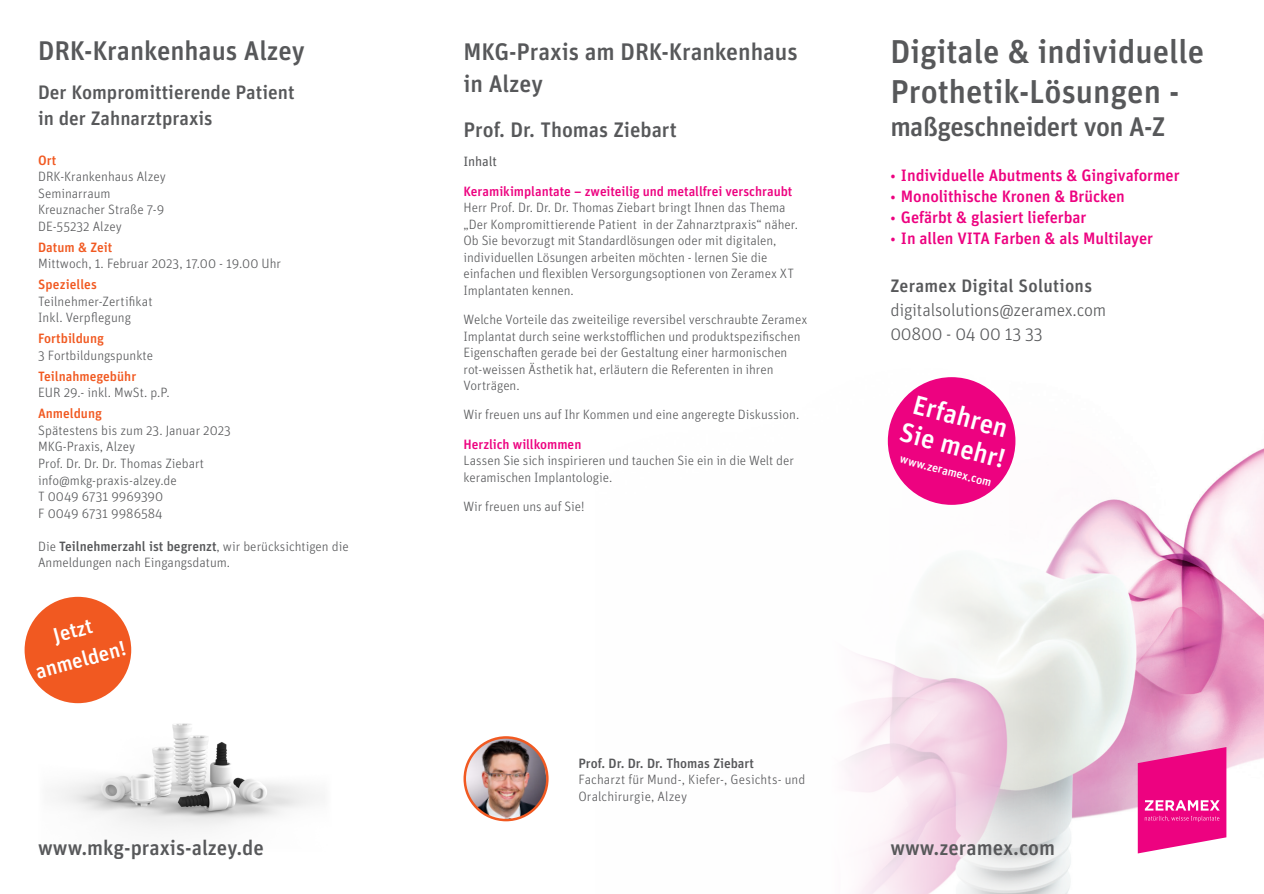
<style>
.page{position:relative;width:1264px;height:894px;background:#fff}
.page>*{position:absolute;margin:0;border:0;box-sizing:border-box;transform-origin:0 0}
.t1{font:500 33px "Unit Pro";color:#57585a}
.t2{font:500 27px "Unit Pro";letter-spacing:-.015em;color:#57585a}
.t3{font:500 27px "Unit Pro";color:#fff}
.t4{font:500 24px "Unit Pro";letter-spacing:-.005em;color:#57585a}
.t5{font:500 21px "Unit Pro";color:#57585a}
.t6{font:500 21px "Unit Pro";color:#fff}
.t7{font:500 19.5px "Unit Pro";color:#57585a}
.t8{font:300 18px "Unit Pro";letter-spacing:-.01em;color:#57585a}
.t9{font:500 18px "Unit Pro";letter-spacing:.015em;color:#57585a}
.t10{font:500 16.5px "Unit Pro";letter-spacing:-.005em;color:#ed0280}
.t11{font:300 13.5px/16.5px "Unit Pro";color:#57585a}
.t12{font:500 13.5px "Unit Pro";color:#f15921}
.t13{font:500 13.5px "Unit Pro";color:#57585a}
.t14{font:13.5px "Unit Pro";letter-spacing:-.01em;color:#57585a}
.t15{font:500 12px "Unit Pro";color:#fff}
.s1{font-weight:500;color:#f15921}
.s2{font-weight:500}
.s3{font-weight:500;color:#ed0280}
.s4{font-size:13.5px}
</style>
<div class="page">
<img style="left:465px;top:739px;width:82px;height:80px">
<div style="left:463px;top:735px;width:85px;height:85px;border:3px solid #f15921;border-radius:50%"></div>
<img style="left:34px;top:675px;width:286px;height:155px">
<div style="left:25px;top:596px;width:106px;height:106px;background:#f15921;border-radius:50%"></div>
<img style="left:845px;top:377px;width:418px;height:516px">
<svg style="left:1137px;top:746px;width:89px;height:107px;background:#ee3096"></svg>
<div style="left:887px;top:377px;width:128px;height:127px;background:#ed0280;border-radius:50%"></div>
<p class="t2" style="left:38px;top:31px;width:268px">DRK-Krankenhaus Alzey</p>
<p class="t7" style="left:38px;top:78px;width:258px">Der Kompromittierende Patient</p>
<p class="t7" style="left:38px;top:104px;width:176px">in der Zahnarztpraxis</p>
<p class="t12" style="left:38px;top:150px;width:20px">Ort</p>
<p class="t11" style="left:38px;top:168px;width:129px">DRK-Krankenhaus Alzey</p>
<p class="t11" style="left:38px;top:184px;width:74px">Seminarraum</p>
<p class="t11" style="left:38px;top:201px;width:128px">Kreuznacher Straße 7-9</p>
<p class="t11" style="left:38px;top:217px;width:85px">DE-55232 Alzey</p>
<p class="t11" style="left:38px;top:238px;width:244px"><span class="s1">Datum &amp; Zeit<br></span>Mittwoch, 1. Februar 2023, 17.00 - 19.00 Uhr</p>
<p class="t12" style="left:38px;top:275px;width:60px">Spezielles</p>
<p class="t11" style="left:38px;top:292px;width:116px">Teilnehmer-Zertifikat</p>
<p class="t11" style="left:38px;top:309px;width:94px">Inkl. Verpflegung</p>
<p class="t12" style="left:38px;top:329px;width:67px">Fortbildung</p>
<p class="t11" style="left:38px;top:346px;width:116px">3 Fortbildungspunkte</p>
<p class="t12" style="left:38px;top:366px;width:100px">Teilnahmegebühr</p>
<p class="t11" style="left:38px;top:384px;width:133px">EUR 29.- inkl. MwSt. p.P.</p>
<p class="t12" style="left:38px;top:404px;width:65px">Anmeldung</p>
<p class="t11" style="left:38px;top:421px;width:194px">Spätestens bis zum 23. Januar 2023</p>
<p class="t11" style="left:38px;top:438px;width:99px">MKG-Praxis, Alzey</p>
<p class="t11" style="left:38px;top:454px;width:167px">Prof. Dr. Dr. Dr. Thomas Ziebart</p>
<p class="t11" style="left:38px;top:471px;width:140px">info@mkg-praxis-alzey.de</p>
<p class="t11" style="left:38px;top:487px;width:127px">T 0049 6731 9969390<br>F 0049 6731 9986584</p>
<p class="t11" style="left:38px;top:537px;width:312px">Die <span class="s2">Teilnehmerzahl ist begrenzt</span>, wir berücksichtigen die</p>
<p class="t11" style="left:38px;top:553px;width:193px">Anmeldungen nach Eingangsdatum.</p>
<p class="t6" style="left:50px;top:620px;width:41px;rotate:-15deg">Jetzt</p>
<p class="t6" style="left:32px;top:656px;width:94px;rotate:-15deg">anmelden!</p>
<p class="t5" style="left:38px;top:832px;width:227px">www.mkg-praxis-alzey.de</p>
<p class="t4" style="left:463px;top:34px;width:336px">MKG-Praxis am DRK-Krankenhaus</p>
<p class="t4" style="left:463px;top:66px;width:81px">in Alzey</p>
<p class="t5" style="left:463px;top:115px;width:215px">Prof. Dr. Thomas Ziebart</p>
<p class="t14" style="left:463px;top:152px;width:35px">Inhalt</p>
<p class="t11" style="left:463px;top:182px;width:336px"><span class="s3">Keramikimplantate – zweiteilig und metallfrei verschraubt </span>Herr Prof. Dr. Dr. Dr. Thomas Ziebart bringt Ihnen das Thema „Der Kompromittierende Patient in der Zahnarztpraxis“ näher.<br>Ob Sie bevorzugt mit Standardlösungen oder mit digitalen, individuellen Lösungen arbeiten möchten - lernen Sie die einfachen und flexiblen Versorgungsoptionen von Zeramex XT Implantaten kennen.</p>
<p class="t11" style="left:463px;top:310px;width:345px">Welche Vorteile das zweiteilige reversibel verschraubte Zeramex Implantat durch seine werkstofflichen und produktspezifischen Eigenschaften gerade bei der Gestaltung einer harmonischen rot-weissen Ästhetik hat, erläutern die Referenten in ihren Vorträgen.</p>
<p class="t11" style="left:463px;top:406px;width:337px">Wir freuen uns auf Ihr Kommen und eine angeregte Diskussion.</p>
<p class="t11" style="left:463px;top:435px;width:332px"><span class="s3">Herzlich willkommen<br></span>Lassen Sie sich inspirieren und tauchen Sie ein in die Welt der keramischen Implantologie.</p>
<p class="t11" style="left:463px;top:497px;width:122px">Wir freuen uns auf Sie!</p>
<p class="t1" style="left:890px;top:28px;width:315px">Digitale &amp; individuelle</p>
<p class="t1" style="left:890px;top:68px;width:290px">Prothetik-Lösungen -</p>
<p class="t2" style="left:890px;top:107px;width:276px">maßgeschneidert von A-Z</p>
<p class="t10" style="left:890px;top:163px;width:291px"><span class="s4">•</span> Individuelle Abutments &amp; Gingivaformer</p>
<p class="t10" style="left:890px;top:184px;width:236px"><span class="s4">•</span> Monolithische Kronen &amp; Brücken</p>
<p class="t10" style="left:890px;top:205px;width:198px"><span class="s4">•</span> Gefärbt &amp; glasiert lieferbar</p>
<p class="t10" style="left:890px;top:226px;width:264px"><span class="s4">•</span> In allen VITA Farben &amp; als Multilayer</p>
<p class="t9" style="left:890px;top:272px;width:203px">Zeramex Digital Solutions</p>
<p class="t8" style="left:890px;top:298px;width:217px">digitalsolutions@zeramex.com</p>
<p class="t8" style="left:890px;top:322px;width:154px">00800 - 04 00 13 33</p>
<p class="t3" style="left:918px;top:385px;width:98px;rotate:15deg">Erfahren</p>
<p class="t3" style="left:905px;top:412px;width:110px;rotate:15deg">Sie mehr!</p>
<p class="t15" style="left:902px;top:450px;width:96px;rotate:15deg">www.zeramex.com</p>
<p class="t13" style="left:578px;top:752px;width:177px">Prof. Dr. Dr. Dr. Thomas Ziebart</p>
<p class="t11" style="left:578px;top:770px;width:228px">Facharzt für Mund-, Kiefer-, Gesichts- und<br>Oralchirurgie, Alzey</p>
<p class="t5" style="left:890px;top:831px;width:166px">www.zeramex.com</p>
</div>
